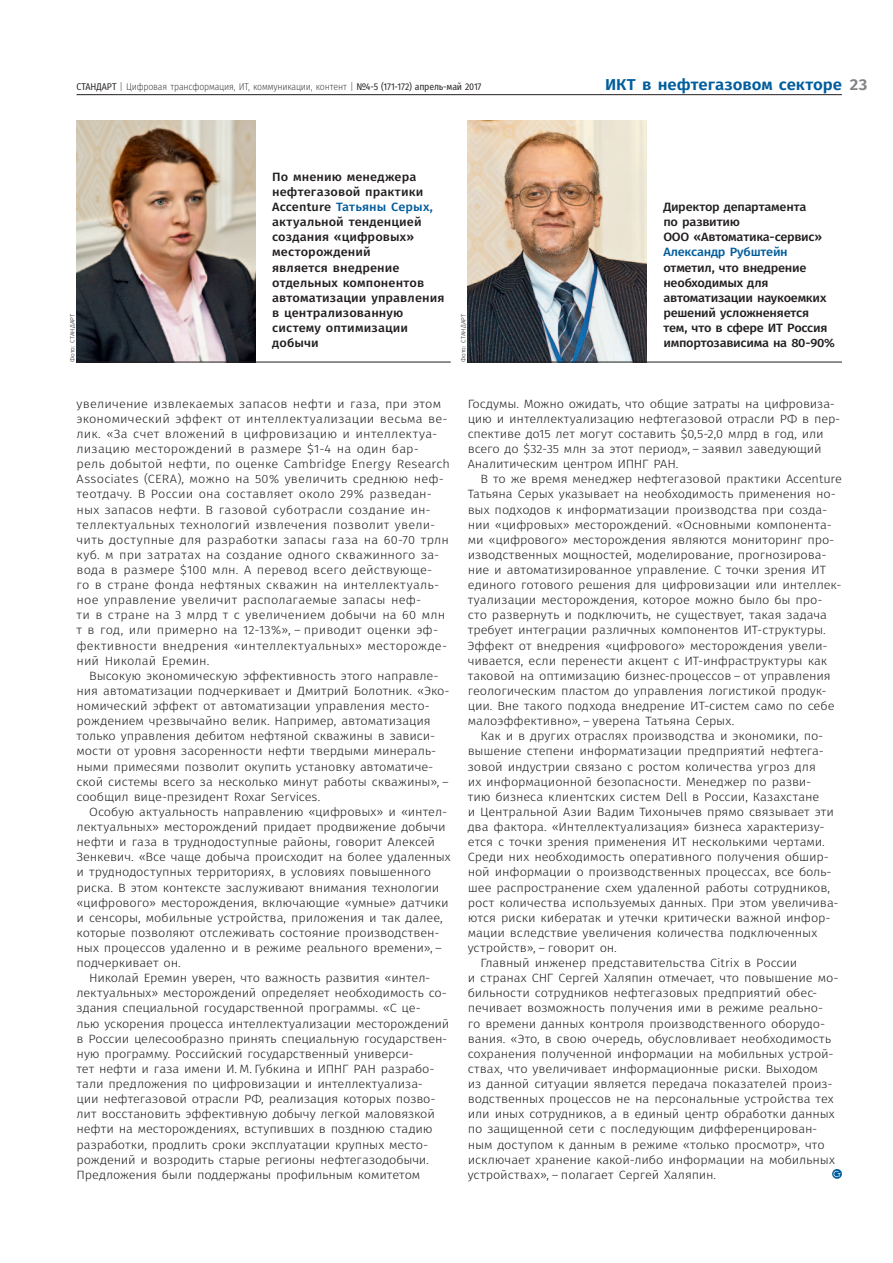
<style>
.page{position:relative;width:893px;height:1263px;background:#fff}
.page>*{position:absolute;margin:0;border:0;box-sizing:border-box;transform-origin:0 0}
.t1{font:600 15.75px "Fira Sans";letter-spacing:-.005em;color:#005d9c;scale:1.06 1}
.body{font:300 12px/15.1px "Fira Sans";letter-spacing:-.005em;color:#231f20;scale:1.07 1}
.body-2{font:300 12px/15.1px "Fira Sans";letter-spacing:.015em;color:#231f20;scale:1.07 1}
.bodL{font:300 12px/15.1px "Fira Sans";letter-spacing:-.01em;color:#231f20;scale:1.07 1}
.gCapK{font:500 12px/15.1px "Fira Sans";color:#231f20;scale:1.07 1}
.gCapK-2{font:500 12px/15.1px "Fira Sans";letter-spacing:-.02em;color:#231f20;scale:1.07 1}
.t2{font:200 9.75px "Fira Sans Condensed";letter-spacing:-.015em;color:#231f20}
.gAut{font:300 6px "Fira Sans";letter-spacing:.015em;color:#231f20;scale:1.07 1}
.s1{font-weight:400}
.s2{color:#808285}
.s3{color:#005d9c}
</style>
<div class="page">
<svg style="left:832px;top:1169px;width:10px;height:10px"></svg>
<img style="left:468px;top:120px;width:178px;height:242px">
<hr style="left:468px;top:362px;width:374px;height:1px;background:#231f20">
<img style="left:77px;top:120px;width:178px;height:242px">
<hr style="left:77px;top:362px;width:374px;height:1px;background:#231f20">
<hr style="left:77px;top:94px;width:765px;height:1px;background:#231f20">
<p class="t2" style="left:77px;top:80px;width:406px"><span class="s1">СТАНДАРТ</span> | Цифровая трансформация, ИТ, коммуникации, контент | <span class="s1">№4-5 (171-172) апрель-май 2017</span></p>
<h1 class="t1" style="left:605px;top:72px;width:249px">ИКТ в нефтегазовом секторе <span class="s2">23</span></h1>
<p class="gAut" style="left:68px;top:362px;width:47px;rotate:-90deg">Фото: СТАНДАРТ</p>
<p class="gCapK" style="left:272px;top:168px;width:163px">По мнению менеджера нефтегазовой практики<br>Accenture <span class="s3">Татьяны Серых, </span>актуальной тенденцией создания «цифровых» месторождений<br>является внедрение отдельных компонентов автоматизации управления в централизованную систему оптимизации добычи</p>
<p class="gAut" style="left:459px;top:362px;width:47px;rotate:-90deg">Фото: СТАНДАРТ</p>
<p class="gCapK-2" style="left:663px;top:199px;width:162px">Директор департамента<br>по развитию<br>ООО «Автоматика-сервис»<br><span class="s3">Александр Рубштейн </span>отметил, что внедрение необходимых для автоматизации наукоемких решений усложненяется тем, что в сфере ИТ Россия импортозависима на 80‑90%</p>
<p class="body-2" style="left:77px;top:396px;width:351px">увеличение извлекаемых запасов нефти и газа, при этом экономический эффект от интеллектуализации весьма ве&shy;лик. «За счет вложений в цифровизацию и интеллектуа&shy;лизацию месторождений в размере $1‑4 на один бар&shy;рель добытой нефти, по оценке Cambridge Energy Research Associates (CERA), можно на 50% увеличить среднюю неф&shy;теотдачу. В России она составляет около 29% разведан&shy;ных запасов нефти. В газовой суботрасли создание ин&shy;теллектуальных технологий извлечения позволит увели&shy;чить доступные для разработки запасы газа на 60‑70 трлн куб. м при затратах на создание одного скважинного за&shy;вода в размере $100 млн. А перевод всего действующе-<br>го в стране фонда нефтяных скважин на интеллектуаль&shy;ное управление увеличит располагаемые запасы неф-<br>ти в стране на 3 млрд т с увеличением добычи на 60 млн т в год, или примерно на 12‑13%», – приводит оценки эф&shy;фективности внедрения «интеллектуальных» месторожде&shy;ний Николай Еремин.</p>
<p class="body" style="left:77px;top:668px;width:350px;text-indent:13px">Высокую экономическую эффективность этого направле&shy;ния автоматизации подчеркивает и Дмитрий Болотник. «Эко&shy;номический эффект от автоматизации управления место&shy;рождением чрезвычайно велик. Например, автоматизация только управления дебитом нефтяной скважины в зависи&shy;мости от уровня засоренности нефти твердыми минераль&shy;ными примесями позволит окупить установку автоматиче&shy;ской системы всего за несколько минут работы скважины», – сообщил вице-президент Roxar Services.</p>
<p class="body" style="left:77px;top:804px;width:351px;text-indent:13px">Особую актуальность направлению «цифровых» и «интел&shy;лектуальных» месторождений придает продвижение добычи нефти и газа в труднодоступные районы, говорит Алексей Зенкевич. «Все чаще добыча происходит на более удаленных и труднодоступных территориях, в условиях повышенного риска. В этом контексте заслуживают внимания технологии «цифрового» месторождения, включающие «умные» датчики и сенсоры, мобильные устройства, приложения и так далее, которые позволяют отслеживать состояние производствен&shy;ных процессов удаленно и в режиме реального времени», – подчеркивает он.</p>
<p class="body" style="left:77px;top:970px;width:350px;text-indent:13px">Николай Еремин уверен, что важность развития «интел&shy;лектуальных» месторождений определяет необходимость со&shy;здания специальной государственной программы. «С це-<br>лью ускорения процесса интеллектуализации месторождений в России целесообразно принять специальную государствен&shy;ную программу. Российский государственный универси-<br>тет нефти и газа имени И. М. Губкина и ИПНГ РАН разрабо&shy;тали предложения по цифровизации и интеллектуализа-<br>ции нефтегазовой отрасли РФ, реализация которых позво&shy;лит восстановить эффективную добычу легкой маловязкой нефти на месторождениях, вступивших в позднюю стадию разработки, продлить сроки эксплуатации крупных место&shy;рождений и возродить старые регионы нефтегазодобычи.<br>Предложения были поддержаны профильным комитетом</p>
<p class="body" style="left:468px;top:396px;width:350px">Госдумы. Можно ожидать, что общие затраты на цифровиза&shy;цию и интеллектуализацию нефтегазовой отрасли РФ в пер&shy;спективе до15 лет могут составить $0,5‑2,0 млрд в год, или всего до $32‑35 млн за этот период», – заявил заведующий Аналитическим центром ИПНГ РАН.</p>
<p class="body" style="left:468px;top:471px;width:351px;text-indent:13px">В то же время менеджер нефтегазовой практики Accenture Татьяна Серых указывает на необходимость применения но&shy;вых подходов к информатизации производства при созда&shy;нии «цифровых» месторождений. «Основными компонента&shy;ми «цифрового» месторождения являются мониторинг про&shy;изводственных мощностей, моделирование, прогнозирова&shy;ние и автоматизированное управление. С точки зрения ИТ единого готового решения для цифровизации или интеллек&shy;туализации месторождения, которое можно было бы про&shy;сто развернуть и подключить, не существует, такая задача требует интеграции различных компонентов ИТ-структуры.<br>Эффект от внедрения «цифрового» месторождения увели&shy;чивается, если перенести акцент с ИТ-инфраструктуры как таковой на оптимизацию бизнес-процессов – от управления геологическим пластом до управления логистикой продук&shy;ции. Вне такого подхода внедрение ИТ-систем само по себе малоэффективно», – уверена Татьяна Серых.</p>
<p class="body" style="left:468px;top:728px;width:348px;text-indent:13px">Как и в других отраслях производства и экономики, по&shy;вышение степени информатизации предприятий нефтега&shy;зовой индустрии связано с ростом количества угроз для<br>их информационной безопасности. Менеджер по разви-<br>тию бизнеса клиентских систем Dell в России, Казахстане<br>и Центральной Азии Вадим Тихонычев прямо связывает эти два фактора. «Интеллектуализация» бизнеса характеризу&shy;ется с точки зрения применения ИТ несколькими чертами.<br>Среди них необходимость оперативного получения обшир&shy;ной информации о производственных процессах, все боль&shy;шее распространение схем удаленной работы сотрудников, рост количества используемых данных. При этом увеличива&shy;ются риски кибератак и утечки критически важной инфор&shy;мации вследствие увеличения количества подключенных устройств», – говорит он.</p>
<p class="bodL" style="left:468px;top:955px;width:348px;text-indent:13px">Главный инженер представительства Citrix в России<br>и странах СНГ Сергей Халяпин отмечает, что повышение мо&shy;бильности сотрудников нефтегазовых предприятий обес&shy;печивает возможность получения ими в режиме реально&shy;го времени данных контроля производственного оборудо&shy;вания. «Это, в свою очередь, обусловливает необходимость сохранения полученной информации на мобильных устрой&shy;ствах, что увеличивает информационные риски. Выходом<br>из данной ситуации является передача показателей произ&shy;водственных процессов не на персональные устройства тех или иных сотрудников, а в единый центр обработки данных по защищенной сети с последующим дифференцирован&shy;ным доступом к данным в режиме «только просмотр», что исключает хранение какой-либо информации на мобильных устройствах», – полагает Сергей Халяпин.</p>
</div>
